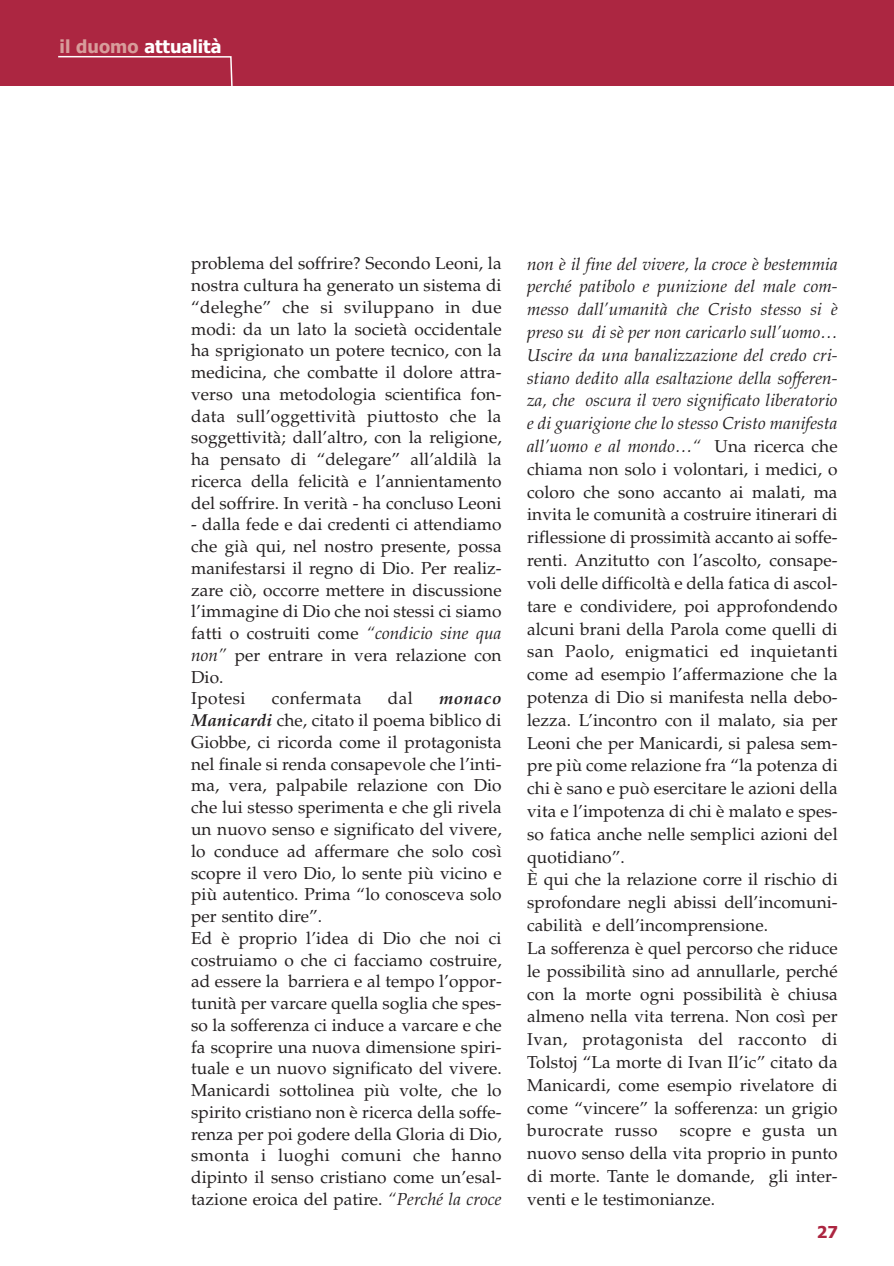
<style>
.page{position:relative;width:894px;height:1266px;background:#fff}
.page>*{position:absolute;margin:0;border:0;box-sizing:border-box;transform-origin:0 0}
.t1{font:700 18px "Tahoma";color:#fff}
.t2{font:17.25px/21.8px "Palatino";letter-spacing:.005em;color:#231f20}
.t3{font:17.25px "Palatino";letter-spacing:.025em;color:#231f20}
.t4{font:700 16.5px "Tahoma";color:#ac2641}
.s1{color:#d89d9b}
.s2{font-style:italic}
.s3{font-weight:700;font-style:italic}
</style>
<div class="page">
<div style="left:0;top:0;width:894px;height:85px;background:#ac2641"></div>
<svg style="left:57px;top:55px;width:177px;height:31px"></svg>
<p class="t1" style="left:60px;top:39px;width:163px"><span class="s1">il duomo</span> attualità</p>
<p class="t2" style="left:191px;top:254px;width:312px;text-align:justify">problema del soffrire? Secondo Leoni, la nostra cultura ha generato un sistema di “deleghe” che si sviluppano in due modi: da un lato la società occidentale ha sprigionato un potere tecnico, con la medicina, che combatte il dolore attra&shy;verso una metodologia scientifica fon&shy;data sull’oggettività piuttosto che la soggettività; dall’altro, con la religione, ha pensato di “delegare” all’aldilà la ricerca della felicità e l’annientamento del soffrire. In verità - ha concluso Leoni</p>
<p class="t2" style="left:191px;top:515px;width:312px">- dalla fede e dai credenti ci attendiamo che già qui, nel nostro presente, possa manifestarsi il regno di Dio. Per realiz&shy;zare ciò, occorre mettere in discussione l’immagine di Dio che noi stessi ci siamo fatti o costruiti come <span class="s2">“condicio sine qua non”</span> per entrare in vera relazione con<br>Dio.<br>Ipotesi</p>
<p class="t3" style="left:272px;top:692px;width:91px">confermata</p>
<p class="t2" style="left:388px;top:689px;width:27px">dal</p>
<p class="t2" style="left:191px;top:689px;width:312px;text-indent:248px"><span class="s3">monaco Manicardi</span> che, citato il poema biblico di Giobbe, ci ricorda come il protagonista nel finale si renda consapevole che l’inti&shy;ma, vera, palpabile relazione con Dio che lui stesso sperimenta e che gli rivela un nuovo senso e significato del vivere, lo conduce ad affermare che solo così scopre il vero Dio, lo sente più vicino e più autentico. Prima “lo conosceva solo per sentito dire”.<br>Ed è proprio l’idea di Dio che noi ci costruiamo o che ci facciamo costruire, ad essere la barriera e al tempo l’oppor&shy;tunità per varcare quella soglia che spes&shy;so la sofferenza ci induce a varcare e che fa scoprire una nuova dimensione spiri&shy;tuale e un nuovo significato del vivere.<br>Manicardi sottolinea più volte, che lo spirito cristiano non è ricerca della soffe&shy;renza per poi godere della Gloria di Dio, smonta i luoghi comuni che hanno dipinto il senso cristiano come un’esal&shy;tazione eroica del patire. <span class="s2">“Perché la croce</span></p>
<p class="t2" style="left:527px;top:254px;width:312px;line-height:22.8px"><span class="s2">non è il fine del vivere, la croce è bestemmia perché patibolo e punizione del male com&shy;messo dall’umanità che Cristo stesso si è preso su di sè per non caricarlo sull’uomo… Uscire da una banalizzazione del credo cri&shy;stiano dedito alla esaltazione della sofferen&shy;za, che oscura il vero significato liberatorio e di guarigione che lo stesso Cristo manifesta all’uomo e al mondo…“</span> Una ricerca che chiama non solo i volontari, i medici, o coloro che sono accanto ai malati, ma invita le comunità a costruire itinerari di riflessione di prossimità accanto ai soffe&shy;renti. Anzitutto con l’ascolto, consape&shy;voli delle difficoltà e della fatica di ascol&shy;tare e condividere, poi approfondendo alcuni brani della Parola come quelli di san Paolo, enigmatici ed inquietanti come ad esempio l’affermazione che la potenza di Dio si manifesta nella debo&shy;lezza. L’incontro con il malato, sia per Leoni che per Manicardi, si palesa sem&shy;pre più come relazione fra “la potenza di chi è sano e può esercitare le azioni della vita e l’impotenza di chi è malato e spes&shy;so fatica anche nelle semplici azioni del quotidiano”.<br>È qui che la relazione corre il rischio di sprofondare negli abissi dell’incomuni&shy;cabilità e dell’incomprensione.<br>La sofferenza è quel percorso che riduce le possibilità sino ad annullarle, perché con la morte ogni possibilità è chiusa almeno nella vita terrena. Non così per Ivan, protagonista del racconto di Tolstoj “La morte di Ivan Il’ic” citato da Manicardi, come esempio rivelatore di come “vincere” la sofferenza: un grigio burocrate russo</p>
<p class="t2" style="left:527px;top:1121px;width:312px;line-height:22.8px;text-align:justify;text-indent:152px">scopre e gusta un nuovo senso della vita proprio in punto di morte. Tante le domande, gli inter&shy;venti e le testimonianze.</p>
<p class="t4" style="left:817px;top:1225px;width:23px">27</p>
</div>
